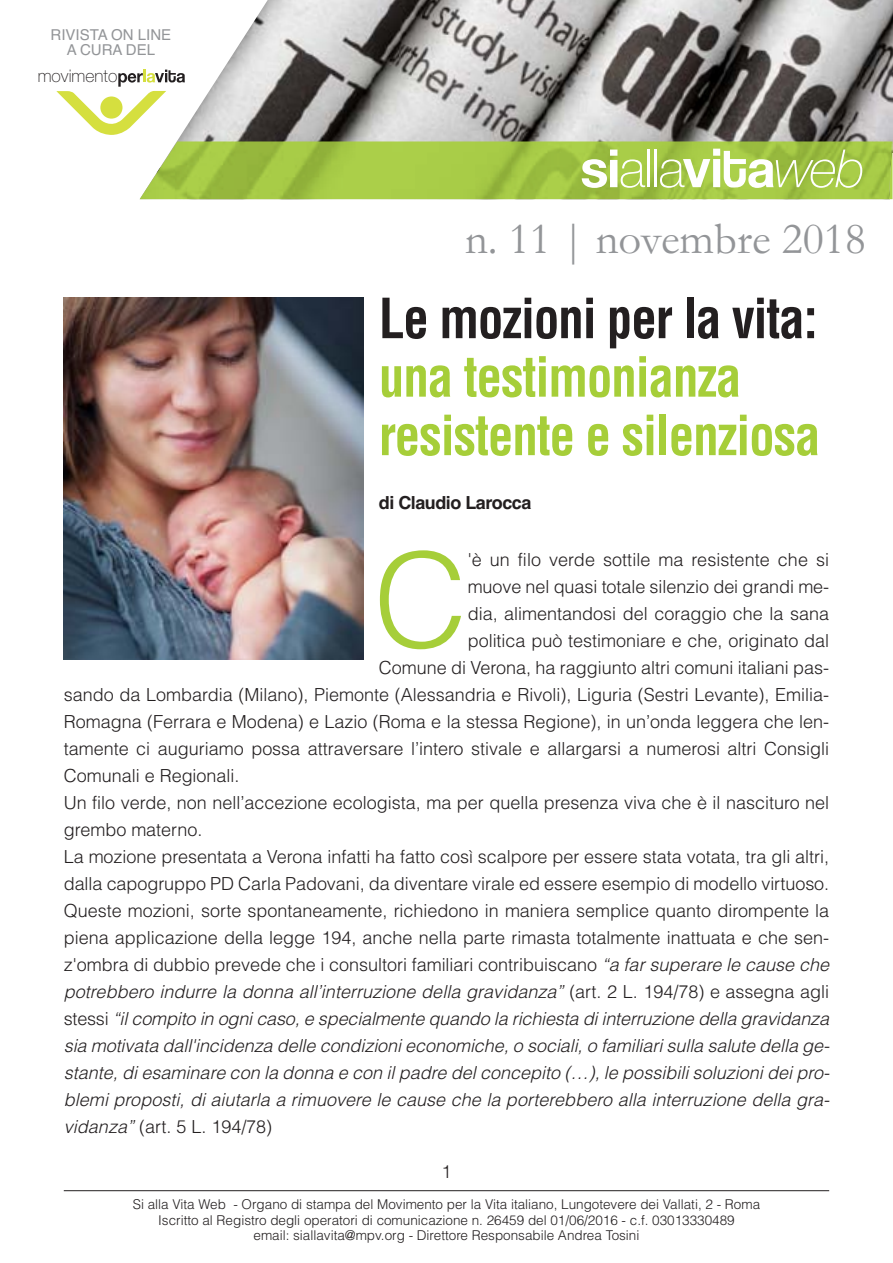
<style>
.page{position:relative;width:893px;height:1263px;background:#fff}
.page>*{position:absolute;margin:0;border:0;box-sizing:border-box;transform-origin:0 0}
.t1{font:300 130.5px "Helvetica";color:#a6ce39}
.t2{font:700 condensed 54px/58.5px "Helvetica";letter-spacing:-.025em;color:#a6ce39;scale:.95 1}
.t3{font:100 52.65px "Helvetica Neue";color:#fff}
.t4{font:italic 100 52.65px "Helvetica Neue";color:#fff}
.t5{font:44.85px "Garamond";color:#939598}
.t6{font:300 18px "Helvetica";color:#231f20}
.t7{font:italic 300 18px "Helvetica";color:#231f20}
.t8{font:700 18px "Helvetica";letter-spacing:-.03em;color:#231f20}
.t9{font:100 17.4px "Helvetica Neue";color:#231f20}
.t10{font:15px/15px "Helvetica";color:#939598;text-align:center}
.t11{font:300 13.5px/15.8px "Helvetica";color:#231f20;text-align:center}
.s1{font-weight:700}
.s2{color:#231f20}
.s3{font-style:italic}
.s4{font-style:normal}
</style>
<div class="page">
<img style="left:143px;top:0;width:750px;height:199px">
<img style="left:140px;top:141px;width:752px;height:58px">
<svg style="left:683px;top:149px;width:91px;height:39px"></svg>
<hr style="left:64px;top:1190px;width:765px;height:1px;background:#231f20">
<svg style="left:56px;top:70px;width:129px;height:65px"></svg>
<img style="left:64px;top:298px;width:300px;height:361px">
<p class="t10" style="left:51px;top:27px;width:122px">RIVISTA ON LINE<br>A CURA DEL</p>
<p class="t9" style="left:38px;top:70px;width:81px">movimento</p>
<p class="t3" style="left:580px;top:150px;width:106px"><span class="s1">si</span>alla</p>
<p class="t4" style="left:774px;top:150px;width:92px">web</p>
<p class="t5" style="left:465px;top:211px;width:402px">n. 11 | novembre 2018</p>
<p class="t2" style="left:379px;top:290px;width:466px"><span class="s2">Le mozioni per la vita: </span>una testimonianza resistente e silenziosa</p>
<p class="t8" style="left:379px;top:492px;width:154px">di Claudio Larocca</p>
<p class="t1" style="left:374px;top:525px;width:96px">C</p>
<p class="t6" style="left:468px;top:549px;width:363px">'è un filo verde sottile ma resistente che si</p>
<p class="t6" style="left:468px;top:576px;width:363px">muove nel quasi totale silenzio dei grandi me-</p>
<p class="t6" style="left:468px;top:603px;width:363px">dia, alimentandosi del coraggio che la sana</p>
<p class="t6" style="left:468px;top:630px;width:363px">politica può testimoniare e che, originato dal</p>
<p class="t6" style="left:379px;top:657px;width:452px">Comune di Verona, ha raggiunto altri comuni italiani pas-</p>
<p class="t6" style="left:64px;top:684px;width:767px">sando da Lombardia (Milano), Piemonte (Alessandria e Rivoli), Liguria (Sestri Levante), Emilia-</p>
<p class="t6" style="left:64px;top:711px;width:767px">Romagna (Ferrara e Modena) e Lazio (Roma e la stessa Regione), in un’onda leggera che len-</p>
<p class="t6" style="left:64px;top:738px;width:767px">tamente ci auguriamo possa attraversare l’intero stivale e allargarsi a numerosi altri Consigli</p>
<p class="t6" style="left:64px;top:765px;width:177px">Comunali e Regionali.</p>
<p class="t6" style="left:64px;top:792px;width:767px">Un filo verde, non nell’accezione ecologista, ma per quella presenza viva che è il nascituro nel</p>
<p class="t6" style="left:64px;top:819px;width:140px">grembo materno.</p>
<p class="t6" style="left:64px;top:846px;width:767px">La mozione presentata a Verona infatti ha fatto così scalpore per essere stata votata, tra gli altri,</p>
<p class="t6" style="left:64px;top:873px;width:767px">dalla capogruppo PD Carla Padovani, da diventare virale ed essere esempio di modello virtuoso.</p>
<p class="t6" style="left:64px;top:900px;width:767px">Queste mozioni, sorte spontaneamente, richiedono in maniera semplice quanto dirompente la</p>
<p class="t6" style="left:64px;top:927px;width:767px">piena applicazione della legge 194, anche nella parte rimasta totalmente inattuata e che sen-</p>
<p class="t6" style="left:64px;top:954px;width:767px">z'ombra di dubbio prevede che i consultori familiari contribuiscano <span class="s3">“a far superare le cause che</span></p>
<p class="t7" style="left:64px;top:981px;width:767px">potrebbero indurre la donna all’interruzione della gravidanza” <span class="s4">(art. 2 L. 194/78) e assegna agli</span></p>
<p class="t7" style="left:64px;top:1008px;width:767px"><span class="s4">stessi</span> “il compito in ogni caso, e specialmente quando la richiesta di interruzione della gravidanza</p>
<p class="t7" style="left:64px;top:1035px;width:767px">sia motivata dall'incidenza delle condizioni economiche, o sociali, o familiari sulla salute della ge-</p>
<p class="t7" style="left:64px;top:1062px;width:767px">stante, di esaminare con la donna e con il padre del concepito (…), le possibili soluzioni dei pro-</p>
<p class="t7" style="left:64px;top:1089px;width:767px">blemi proposti, di aiutarla a rimuovere le cause che la porterebbero alla interruzione della gra-</p>
<p class="t6" style="left:64px;top:1116px;width:210px"><span class="s3">vidanza”</span> (art. 5 L. 194/78)</p>
<p class="t6" style="left:441px;top:1161px;width:12px">1</p>
<p class="t11" style="left:133px;top:1196px;width:629px">Si alla Vita Web - Organo di stampa del Movimento per la Vita italiano, Lungotevere dei Vallati, 2 - Roma<br>Iscritto al Registro degli operatori di comunicazione n. 26459 del 01/06/2016 - c.f. 03013330489<br>email: siallavita@mpv.org - Direttore Responsabile Andrea Tosini</p>
</div>
